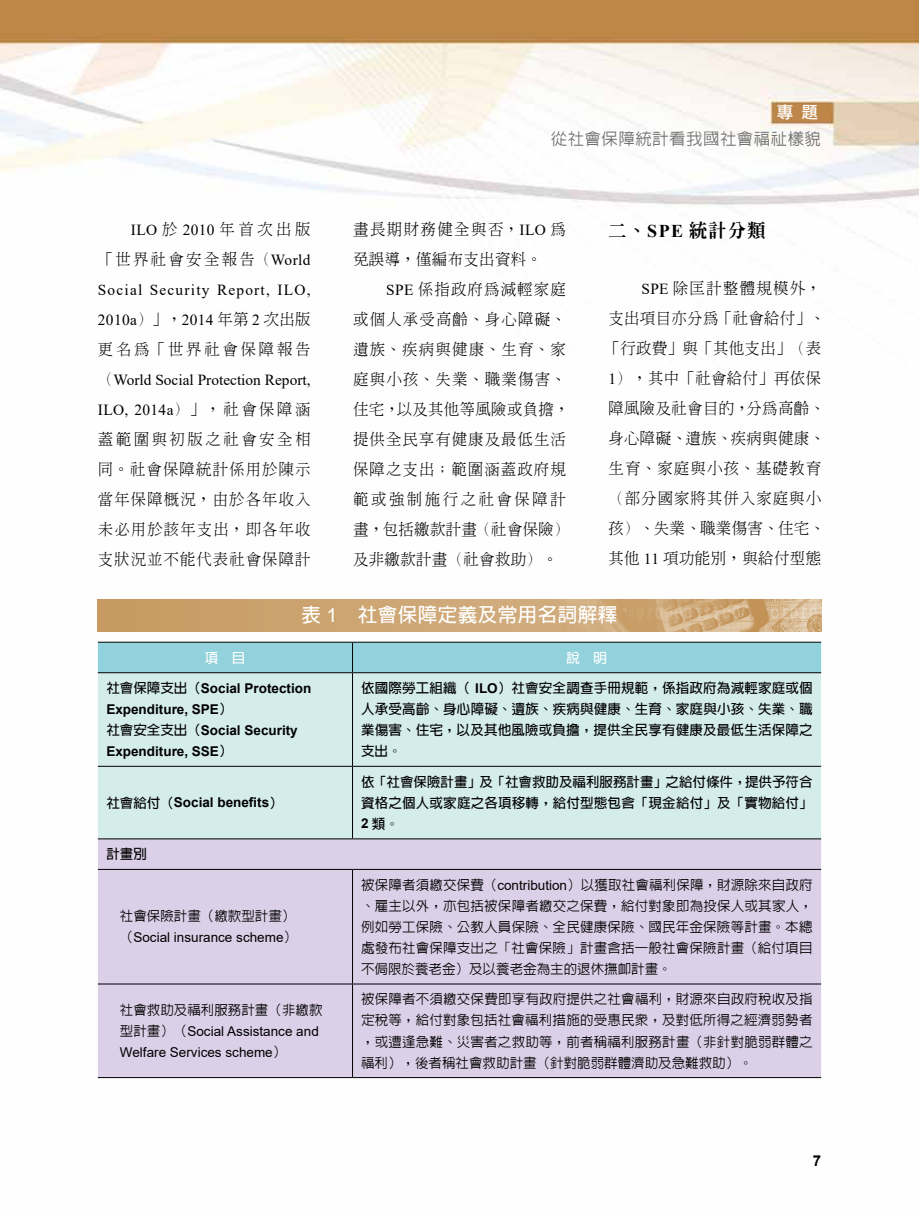
<style>
.page{position:relative;width:919px;height:1217px;background:#fff}
.page>*{position:absolute;margin:0;border:0;box-sizing:border-box;transform-origin:0 0}
.t1{font:700 19.5px "Lin Gothic";letter-spacing:.025em;color:#fff}
.t2{font:800 18px "Inn Ming";color:#000}
.t3{font:500 16.5px "Lin Gothic";letter-spacing:.025em;color:#727171}
.t4{font:16.5px "DF Li Hei Md WIN BF";color:#fff}
.t5{font:300 15.3px/30px "Inn Ming";letter-spacing:.07em;color:#000}
.t6{font:300 15.3px/30px "Inn Ming";letter-spacing:.025em;color:#000}
.t7{font:15.3px/30px "Times New Roman";color:#000}
.t8{font:15.3px/30px "Times New Roman";letter-spacing:.08em;color:#000}
.t9{font:300 15.3px "Inn Ming";letter-spacing:.15em;color:#000}
.t10{font:15.3px "Times New Roman";letter-spacing:.025em;color:#000}
.t11{font:300 15.3px "Inn Ming";letter-spacing:.18em;color:#000}
.t12{font:700 15px "Arial";color:#000}
.t13{font:500 13.5px/21px "Lin Gothic";color:#000;text-align:justify}
.t14{font:700 13.5px/21px "Lin Gothic";letter-spacing:.015em;color:#000;text-align:justify}
.t15{font:700 13.5px/21px "Arial";color:#000}
.t16{font:13.5px/21px "Arial";color:#000}
.t17{font:700 13.5px "Lin Gothic";color:#fff}
.s1{font-family:"Inn Ming";font-weight:300}
.s2{font-family:"Times New Roman";font-weight:400}
.s3{font-family:"Times New Roman";font-weight:700}
.s4{font-family:"Arial";font-weight:400}
.s5{font-family:"Lin Gothic"}
.s6{font-family:"Arial"}
.s7{font-family:"Lin Gothic";font-weight:500}
</style>
<div class="page">
<img style="left:0;top:0;width:918px;height:1079px">
<img style="left:98px;top:600px;width:723px;height:31px">
<div style="left:98px;top:642px;width:723px;height:30px;background:#92d2dc"></div>
<div style="left:98px;top:673px;width:723px;height:92px;background:#d4ecea"></div>
<div style="left:98px;top:766px;width:723px;height:72px;background:#d4ecea"></div>
<div style="left:98px;top:839px;width:723px;height:237px;background:#dbd0e7"></div>
<hr style="left:98px;top:641px;width:254px;height:1px;background:#000">
<hr style="left:352px;top:641px;width:469px;height:1px;background:#000">
<hr style="left:98px;top:672px;width:254px;height:1px;background:#000">
<hr style="left:352px;top:672px;width:469px;height:1px;background:#000">
<hr style="left:98px;top:765px;width:254px;height:1px;background:#000">
<hr style="left:352px;top:765px;width:469px;height:1px;background:#000">
<hr style="left:98px;top:838px;width:254px;height:1px;background:#000">
<hr style="left:352px;top:838px;width:469px;height:1px;background:#000">
<hr style="left:98px;top:868px;width:254px;height:1px;background:#000">
<hr style="left:352px;top:868px;width:469px;height:1px;background:#000">
<hr style="left:98px;top:983px;width:254px;height:1px;background:#000">
<hr style="left:352px;top:983px;width:469px;height:1px;background:#000">
<hr style="left:98px;top:1076px;width:254px;height:1px;background:#000">
<hr style="left:352px;top:1076px;width:469px;height:1px;background:#000">
<hr style="left:352px;top:642px;width:1px;height:30px;background:#000">
<hr style="left:352px;top:673px;width:1px;height:92px;background:#000">
<hr style="left:352px;top:766px;width:1px;height:72px;background:#000">
<hr style="left:352px;top:869px;width:1px;height:114px;background:#000">
<hr style="left:352px;top:984px;width:1px;height:92px;background:#000">
<p class="t4" style="left:776px;top:104px;width:43px">專 題</p>
<p class="t10" style="left:131px;top:219px;width:181px">ILO<span class="s1">於</span>2010<span class="s1">年首次出版</span></p>
<p class="t9" style="left:98px;top:251px;width:214px">「世界社會安全報告（<span class="s2">World</span></p>
<p class="t8" style="left:98px;top:274px;width:214px">Social Security Report, ILO,<br>2010a<span class="s1">）」，</span>2014 <span class="s1">年第</span> 2 <span class="s1">次出版</span></p>
<p class="t11" style="left:98px;top:341px;width:214px">更名為「世界社會保障報告</p>
<p class="t7" style="left:98px;top:364px;width:214px"><span class="s1">（</span>World Social Protection Report,<br>ILO, 2014a<span class="s1">）」，社會保障涵</span></p>
<p class="t5" style="left:98px;top:424px;width:214px;text-align:justify">蓋範圍與初版之社會安全相同。社會保障統計係用於陳示當年保障概況，由於各年收入未必用於該年支出，即各年收支狀況並不能代表社會保障計</p>
<p class="t3" style="left:550px;top:130px;width:272px">從社會保障統計看我國社會福祉樣貌</p>
<p class="t5" style="left:353px;top:214px;width:214px">畫長期財務健全與否，<span class="s2">ILO</span> 為免誤導，僅編布支出資料。</p>
<p class="t5" style="left:353px;top:274px;width:218px;text-indent:33px"><span class="s2">SPE</span> 係指政府為減輕家庭或個人承受高齡、身心障礙、遺族、疾病與健康、生育、家庭與小孩、失業、職業傷害、住宅，以及其他等風險或負擔，提供全民享有健康及最低生活保障之支出；範圍涵蓋政府規範或強制施行之社會保障計畫，包括繳款計畫（社會保險）及非繳款計畫（社會救助）。</p>
<h2 class="t2" style="left:608px;top:221px;width:159px">二、<span class="s3">SPE</span> 統計分類</h2>
<p class="t6" style="left:604px;top:273px;width:222px;text-indent:37px"><span class="s2">SPE</span> 除匡計整體規模外，支出項目亦分為「社會給付」、「行政費」與「其他支出」（表<br><span class="s2">1</span>），其中「社會給付」再依保障風險及社會目的，分為高齡、身心障礙、遺族、疾病與健康、生育、家庭與小孩、基礎教育（部分國家將其併入家庭與小孩）、失業、職業傷害、住宅、其他 <span class="s2">11</span> 項功能別，與給付型態</p>
<h1 class="t1" style="left:301px;top:605px;width:317px">表 <span class="s4">1</span>　社會保障定義及常用名詞解釋</h1>
<p class="t17" style="left:205px;top:650px;width:42px">項　目</p>
<p class="t17" style="left:566px;top:650px;width:42px">說　明</p>
<p class="t15" style="left:106px;top:677px;width:206px"><span class="s5">社會保障支出（</span>Social Protection<br>Expenditure, SPE<span class="s5">）<br>社會安全支出（</span>Social Security<br>Expenditure, SSE<span class="s5">）</span></p>
<p class="t14" style="left:361px;top:677px;width:453px">依國際勞工組織（ <span class="s6">ILO</span>）社會安全調查手冊規範，係指政府為減輕家庭或個人承受高齡、身心障礙、遺族、疾病與健康、生育、家庭與小孩、失業、職業傷害、住宅，以及其他風險或負擔，提供全民享有健康及最低生活保障之支出。</p>
<p class="t15" style="left:106px;top:792px;width:178px"><span class="s5">社會給付（</span>Social benefits<span class="s5">）</span></p>
<p class="t14" style="left:361px;top:771px;width:453px">依「社會保險計畫」及「社會救助及福利服務計畫」之給付條件，提供予符合資格之個人或家庭之各項移轉，給付型態包含「現金給付」及「實物給付」<span class="s6">2</span> 類。</p>
<p class="t14" style="left:106px;top:843px;width:42px">計畫別</p>
<p class="t13" style="left:120px;top:905px;width:177px">社會保險計畫（繳款型計畫）</p>
<p class="t16" style="left:120px;top:926px;width:179px"><span class="s7">（</span>Social insurance scheme<span class="s7">）</span></p>
<p class="t13" style="left:120px;top:999px;width:204px">社會救助及福利服務計畫（非繳款</p>
<p class="t16" style="left:120px;top:1020px;width:200px"><span class="s7">型計畫）（</span>Social Assistance and<br>Welfare Services scheme<span class="s7">）</span></p>
<p class="t13" style="left:361px;top:874px;width:453px">被保障者須繳交保費（<span class="s4">contribution</span>）以獲取社會福利保障，財源除來自政府、雇主以外，亦包括被保障者繳交之保費，給付對象即為投保人或其家人，例如勞工保險、公教人員保險、全民健康保險、國民年金保險等計畫。本總處發布社會保障支出之「社會保險」計畫含括一般社會保險計畫（給付項目不侷限於養老金）及以養老金為主的退休撫卹計畫。</p>
<p class="t13" style="left:361px;top:988px;width:453px">被保障者不須繳交保費即享有政府提供之社會福利，財源來自政府稅收及指定稅等，給付對象包括社會福利措施的受惠民眾，及對低所得之經濟弱勢者，或遭逢急難、災害者之救助等，前者稱福利服務計畫（非針對脆弱群體之福利），後者稱社會救助計畫（針對脆弱群體濟助及急難救助）。</p>
<p class="t12" style="left:812px;top:1149px;width:10px">7</p>
</div>
